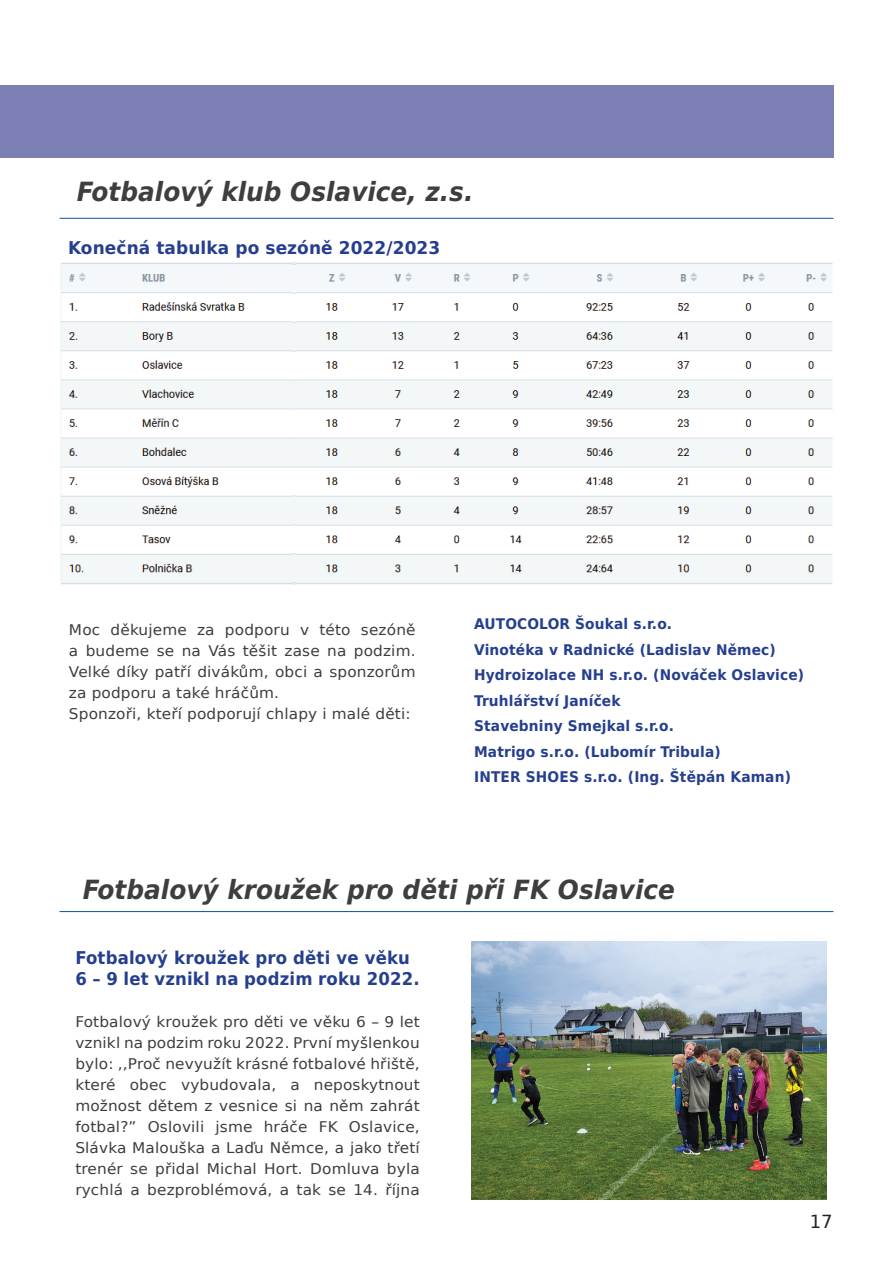
<style>
.page{position:relative;width:893px;height:1263px;background:#fff}
.page>*{position:absolute;margin:0;border:0;box-sizing:border-box;transform-origin:0 0}
.t1{font:italic 700 26.4px "DejaVu Sans Condensed";color:#3e3e3f;scale:1.04 1}
.t2{font:18px "DejaVu Sans";color:#231f20}
.t3{font:700 17.7px/21px "DejaVu Sans Condensed";letter-spacing:.01em;color:#253f8e;scale:1.04 1}
.t4{font:700 17.7px "DejaVu Sans Condensed";letter-spacing:.01em;color:#253f8e;scale:1.07 1}
.t5{font:14.7px/21px "DejaVu Sans";letter-spacing:.01em;color:#3e3e3f;scale:1.04 1}
.t6{font:700 14.7px/25.5px "DejaVu Sans Condensed";letter-spacing:.01em;color:#253f8e;scale:1.04 1}
</style>
<div class="page">
<div style="left:0;top:85px;width:833px;height:72px;background:#7d80b5"></div>
<img style="left:60px;top:262px;width:233px;height:322px">
<img style="left:296px;top:262px;width:536px;height:322px">
<hr style="left:60px;top:218px;width:773px;height:1px;background:#0c539e">
<hr style="left:60px;top:911px;width:773px;height:1px;background:#0c539e">
<img style="left:471px;top:942px;width:355px;height:257px">
<h1 class="t1" style="left:77px;top:171px;width:383px">Fotbalový klub Oslavice, z.s.</h1>
<p class="t4" style="left:68px;top:233px;width:349px">Konečná tabulka po sezóně 2022/2023</p>
<p class="t5" style="left:69px;top:618px;width:335px">Moc děkujeme za podporu v této sezóně a budeme se na Vás těšit zase na podzim.<br>Velké díky patří divákům, obci a sponzorům za podporu a také hráčům.<br>Sponzoři, kteří podporují chlapy i malé děti:</p>
<p class="t6" style="left:474px;top:611px;width:319px">AUTOCOLOR Šoukal s.r.o.<br>Vinotéka v Radnické (Ladislav Němec)<br>Hydroizolace NH s.r.o. (Nováček Oslavice)<br>Truhlářství Janíček<br>Stavebniny Smejkal s.r.o.<br>Matrigo s.r.o. (Lubomír Tribula)<br>INTER SHOES s.r.o. (Ing. Štěpán Kaman)</p>
<h1 class="t1" style="left:83px;top:869px;width:571px">Fotbalový kroužek pro děti při FK Oslavice</h1>
<p class="t3" style="left:75px;top:947px;width:333px">Fotbalový kroužek pro děti ve věku<br>6 – 9 let vznikl na podzim roku 2022.</p>
<p class="t5" style="left:75px;top:1011px;width:333px;text-align:justify">Fotbalový kroužek pro děti ve věku 6 – 9 let vznikl na podzim roku 2022. První myšlenkou bylo: ,,Proč nevyužít krásné fotbalové hřiště, které obec vybudovala, a neposkytnout možnost dětem z vesnice si na něm zahrát fotbal?” Oslovili jsme hráče FK Oslavice, Slávka Malouška a Laďu Němce, a jako třetí trenér se přidal Michal Hort. Domluva byla rychlá a bezproblémová, a tak se 14. října</p>
<p class="t2" style="left:810px;top:1207px;width:24px">17</p>
</div>
